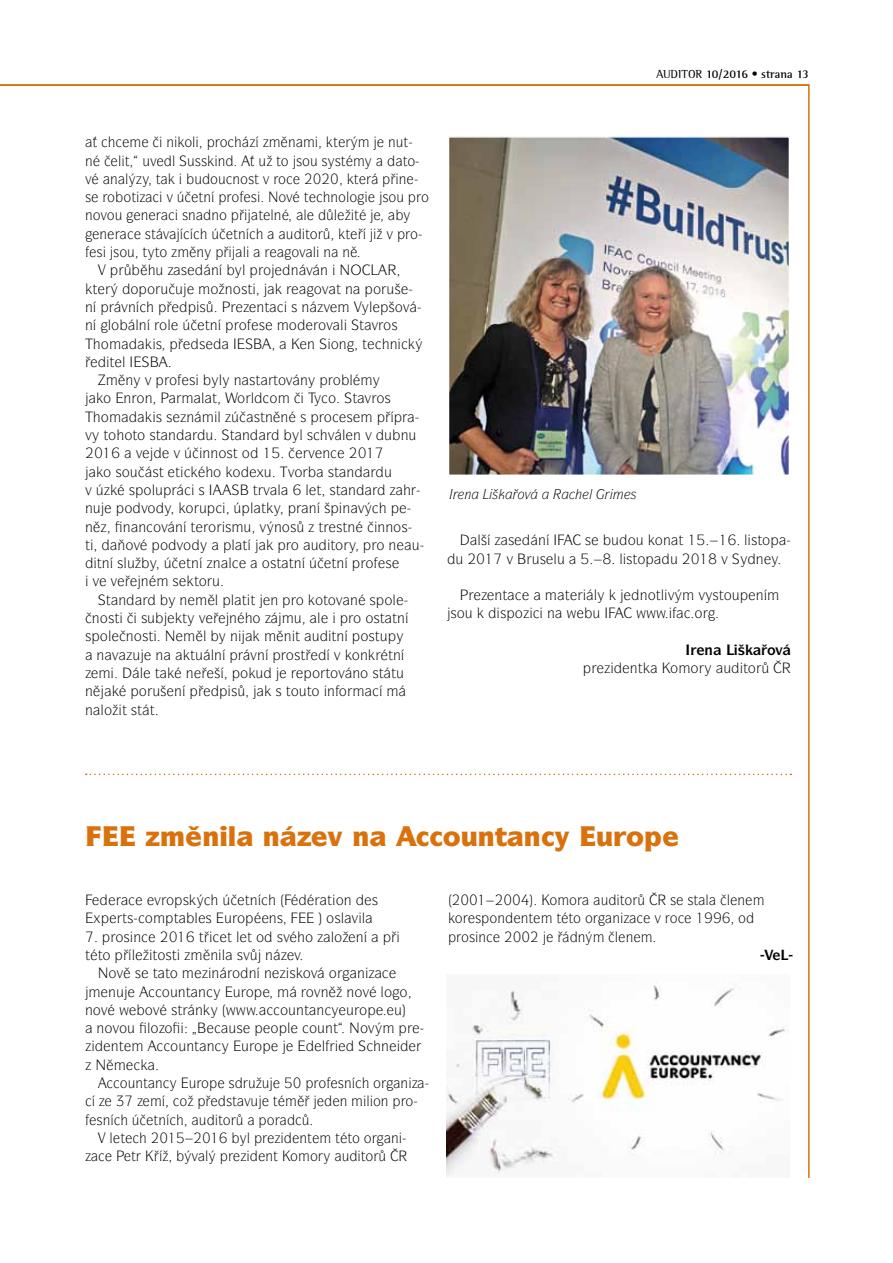
<style>
.page{position:relative;width:893px;height:1263px;background:#fff}
.page>*{position:absolute;margin:0;border:0;box-sizing:border-box;transform-origin:0 0}
.t1{font:900 27px "Itc Symbol CE";color:#d9710c}
.t2{font:14.25px "Itc Symbol CE";color:#000}
.t3{font:700 14.25px "Itc Symbol CE";color:#000}
.t4{font:italic 13.5px "Itc Symbol CE";color:#000}
.t5{font:700 12px "Rotis Semiserif";letter-spacing:-.005em;color:#000}
.s1{font-weight:400}
</style>
<div class="page">
<hr style="left:0;top:84px;width:809px;height:2px;background:#d9710c">
<hr style="left:808px;top:85px;width:2px;height:1093px;background:#d9710c">
<img style="left:451px;top:139px;width:336px;height:334px">
<div style="left:448px;top:136px;width:342px;height:340px;border:2px solid #fff"></div>
<img style="left:446px;top:982px;width:339px;height:196px">
<svg style="left:86px;top:774px;width:701px;height:1px"></svg>
<p class="t2" style="left:166px;top:134px;width:31px">■ □●</p>
<p class="t2" style="left:288px;top:134px;width:9px">■</p>
<p class="t2" style="left:388px;top:134px;width:22px">■◆▼</p>
<p class="t2" style="left:85px;top:152px;width:142px">■ ●▼ ◆❖ ● ◆▲▲ ■</p>
<p class="t2" style="left:259px;top:152px;width:89px">◆ ▼□ ▲□◆ ▲ ▲▼</p>
<p class="t2" style="left:85px;top:171px;width:45px">❖ ■ ●</p>
<p class="t2" style="left:156px;top:171px;width:132px">▼ ◆ □◆ ■□▲▼ ❖ □</p>
<p class="t2" style="left:399px;top:171px;width:9px">■</p>
<p class="t2" style="left:85px;top:189px;width:53px">▲ □ □▼</p>
<p class="t2" style="left:166px;top:189px;width:46px">❖ ▼■</p>
<p class="t2" style="left:278px;top:189px;width:32px">□❖ ▼</p>
<p class="t2" style="left:330px;top:189px;width:28px">■□●□</p>
<p class="t2" style="left:382px;top:189px;width:48px">▲□◆ □</p>
<p class="t2" style="left:85px;top:207px;width:39px">■□❖□◆</p>
<p class="t2" style="left:141px;top:207px;width:88px">■ ▲■ ■□</p>
<p class="t2" style="left:258px;top:207px;width:25px">▼ ●■</p>
<p class="t2" style="left:303px;top:207px;width:57px">● ● ▼</p>
<p class="t2" style="left:100px;top:226px;width:9px">■</p>
<p class="t2" style="left:145px;top:226px;width:26px">▲▼ ❖</p>
<p class="t2" style="left:286px;top:226px;width:33px">◆ ▼□</p>
<p class="t2" style="left:97px;top:244px;width:72px">▲ ▲□◆ ▼ ▼□</p>
<p class="t2" style="left:197px;top:244px;width:9px">■</p>
<p class="t2" style="left:243px;top:244px;width:5px">●</p>
<p class="t2" style="left:291px;top:244px;width:60px">□❖● ■ ■</p>
<p class="t2" style="left:211px;top:262px;width:62px">■ ● □</p>
<p class="t2" style="left:291px;top:262px;width:39px">■❖■</p>
<p class="t2" style="left:92px;top:281px;width:92px">▼ □□◆◆</p>
<p class="t2" style="left:210px;top:281px;width:43px">□ ■□▲▼</p>
<p class="t2" style="left:314px;top:281px;width:41px">□❖ ▼ ■</p>
<p class="t2" style="left:85px;top:299px;width:52px">■ ❖■</p>
<p class="t2" style="left:291px;top:299px;width:41px">▲■ ❖</p>
<p class="t2" style="left:369px;top:299px;width:42px">● □❖</p>
<p class="t2" style="left:85px;top:317px;width:87px">■ ●□ ●■ □●</p>
<p class="t2" style="left:289px;top:317px;width:110px">□ □❖● ▼❖□▲</p>
<p class="t2" style="left:307px;top:335px;width:61px">■ □■ ▼</p>
<p class="t2" style="left:390px;top:335px;width:9px">■</p>
<p class="t2" style="left:126px;top:372px;width:71px">■ ❖ □▲</p>
<p class="t2" style="left:219px;top:372px;width:91px">● ■ ▲▼ ▼□❖ ■</p>
<p class="t2" style="left:103px;top:390px;width:51px">□ ■ □■</p>
<p class="t2" style="left:237px;top:390px;width:42px">□● □</p>
<p class="t2" style="left:328px;top:390px;width:64px">□ ▼❖□▲</p>
<p class="t2" style="left:156px;top:409px;width:40px">▲ ▲ ■</p>
<p class="t2" style="left:218px;top:409px;width:137px">● ▲▼■■ ▲ □ ▲</p>
<p class="t2" style="left:85px;top:427px;width:93px">❖ ▼□ □▼□ ▲▼ ■</p>
<p class="t2" style="left:206px;top:427px;width:46px">◆ ▼ ■</p>
<p class="t2" style="left:299px;top:427px;width:119px">● ▲ ❖●■ ❖ ◆■◆</p>
<p class="t2" style="left:202px;top:445px;width:49px">■■□▲▼ □</p>
<p class="t2" style="left:103px;top:464px;width:79px">□ ▲□◆ ▲▼ ▼</p>
<p class="t2" style="left:264px;top:464px;width:40px">◆ ❖□</p>
<p class="t2" style="left:328px;top:464px;width:28px">▲▼ ■</p>
<p class="t2" style="left:129px;top:482px;width:36px">▲ □●◆</p>
<p class="t2" style="left:253px;top:482px;width:29px">▼❖●</p>
<p class="t2" style="left:305px;top:482px;width:52px">●▼ ▲▼■</p>
<p class="t2" style="left:124px;top:500px;width:33px">□ ❖□</p>
<p class="t2" style="left:309px;top:500px;width:57px">■ ■ ❖</p>
<p class="t2" style="left:85px;top:518px;width:213px">■ ■■□❖■ ▼ □▲ ◆ ❖■□▲</p>
<p class="t2" style="left:319px;top:518px;width:38px">▼ ▲▼■</p>
<p class="t2" style="left:377px;top:518px;width:32px">■■□▲</p>
<p class="t2" style="left:160px;top:537px;width:33px">□ ❖□</p>
<p class="t2" style="left:291px;top:537px;width:54px">□ ◆ ▼□</p>
<p class="t2" style="left:376px;top:537px;width:45px">□ ■ ◆</p>
<p class="t2" style="left:97px;top:555px;width:40px">▼■ ▲●◆</p>
<p class="t2" style="left:186px;top:555px;width:47px">▼■ ■ ●</p>
<p class="t2" style="left:262px;top:555px;width:41px">□▲▼ ▼■</p>
<p class="t2" style="left:141px;top:573px;width:81px">■ ▲ ▼□◆</p>
<p class="t2" style="left:180px;top:592px;width:218px">■ ● ● ▼▼ ■ □ □▼□❖ ■ ▲ □●</p>
<p class="t2" style="left:92px;top:610px;width:29px">■□▲▼</p>
<p class="t2" style="left:353px;top:610px;width:53px">□ □▲▼ ▼■</p>
<p class="t2" style="left:85px;top:628px;width:70px">▲ □● ■□▲▼</p>
<p class="t2" style="left:284px;top:628px;width:106px">■ ▼ ◆ ▼■ □▲▼◆</p>
<p class="t2" style="left:97px;top:647px;width:68px">■❖ ◆ ■</p>
<p class="t2" style="left:190px;top:647px;width:33px">▼◆ ●■</p>
<p class="t2" style="left:286px;top:647px;width:21px">□▲▼</p>
<p class="t2" style="left:334px;top:647px;width:36px">❖ □■</p>
<p class="t2" style="left:186px;top:665px;width:9px">■</p>
<p class="t2" style="left:312px;top:665px;width:94px">□ ▼□❖ ■□ ▲▼ ▼◆</p>
<p class="t2" style="left:85px;top:683px;width:9px">■</p>
<p class="t2" style="left:139px;top:683px;width:45px">□◆ ■</p>
<p class="t2" style="left:276px;top:683px;width:73px">▲ ▼□◆▼□ ■ □</p>
<p class="t2" style="left:85px;top:701px;width:71px">■●□ ▼ ▲▼▼</p>
<p class="t5" style="left:656px;top:66px;width:154px"><span class="s1">AUDITOR</span> 10/2016 • strana 13</p>
<p class="t4" style="left:464px;top:487px;width:9px">■</p>
<p class="t4" style="left:589px;top:487px;width:5px">●</p>
<p class="t2" style="left:538px;top:532px;width:9px">■</p>
<p class="t2" style="left:585px;top:532px;width:100px">▲ ◆ □◆ □■ ▼</p>
<p class="t2" style="left:744px;top:532px;width:28px">● ▲▼□</p>
<p class="t2" style="left:506px;top:550px;width:60px">❖ ◆▲ ●◆</p>
<p class="t2" style="left:619px;top:550px;width:28px">● ▲▼□</p>
<p class="t2" style="left:640px;top:587px;width:36px">■□▼● ❖</p>
<p class="t2" style="left:698px;top:587px;width:67px">❖ ▲▼□◆ ■</p>
<p class="t2" style="left:450px;top:605px;width:24px">▲□◆</p>
<p class="t2" style="left:547px;top:605px;width:9px">■</p>
<p class="t3" style="left:705px;top:642px;width:10px">■</p>
<p class="t2" style="left:723px;top:660px;width:34px">◆ ▼□</p>
<h1 class="t1" style="left:202px;top:821px;width:79px">■ ● ■</h1>
<h1 class="t1" style="left:443px;top:821px;width:100px">□◆■▼ ■</h1>
<p class="t2" style="left:154px;top:892px;width:36px">❖□▲</p>
<p class="t2" style="left:327px;top:892px;width:26px">▼□■</p>
<p class="t2" style="left:122px;top:910px;width:32px">▼▲ □</p>
<p class="t2" style="left:174px;top:910px;width:73px">▼ ●▲ ◆□</p>
<p class="t2" style="left:326px;top:910px;width:41px">□▲● ❖●</p>
<p class="t2" style="left:115px;top:928px;width:27px">□▲■</p>
<p class="t2" style="left:199px;top:928px;width:166px">▼ ▼ ●▼ □ ▲❖ □ ●□ ■</p>
<p class="t2" style="left:85px;top:947px;width:27px">▼ ▼□</p>
<p class="t2" style="left:132px;top:947px;width:47px">● ▼□▲▼</p>
<p class="t2" style="left:210px;top:947px;width:64px">■● ▲❖ ■</p>
<p class="t2" style="left:109px;top:965px;width:71px">□❖ ▲ ▼ ▼□</p>
<p class="t2" style="left:211px;top:965px;width:127px">■ □■ ■ ▲□❖ □</p>
<p class="t2" style="left:357px;top:965px;width:9px">■</p>
<p class="t2" style="left:162px;top:983px;width:46px">□◆■▼ ■</p>
<p class="t2" style="left:306px;top:983px;width:24px">□❖■</p>
<p class="t2" style="left:347px;top:983px;width:63px">■□❖ ●□ □</p>
<p class="t2" style="left:85px;top:1002px;width:24px">■□❖</p>
<p class="t2" style="left:145px;top:1002px;width:60px">□❖ ▲▼ ■</p>
<p class="t2" style="left:280px;top:1002px;width:46px">□◆■▼ ■</p>
<p class="t2" style="left:97px;top:1020px;width:77px">■□❖□◆ ●□ □</p>
<p class="t2" style="left:309px;top:1020px;width:31px">□◆■▼</p>
<p class="t2" style="left:170px;top:1038px;width:46px">□◆■▼ ■</p>
<p class="t2" style="left:322px;top:1038px;width:5px">●</p>
<p class="t2" style="left:381px;top:1038px;width:9px">■</p>
<p class="t2" style="left:120px;top:1075px;width:45px">□◆■▼ ■</p>
<p class="t2" style="left:229px;top:1075px;width:42px">▲ ◆◆</p>
<p class="t2" style="left:318px;top:1075px;width:35px">□ ▲■</p>
<p class="t2" style="left:226px;top:1093px;width:53px">▲▼ ❖◆ ▼</p>
<p class="t2" style="left:340px;top:1093px;width:75px">■ ●□■ □</p>
<p class="t2" style="left:199px;top:1111px;width:33px">◆ ▼□</p>
<p class="t2" style="left:247px;top:1130px;width:5px">●</p>
<p class="t2" style="left:335px;top:1130px;width:38px">▼ ▼□ □</p>
<p class="t2" style="left:391px;top:1130px;width:9px">■</p>
<p class="t2" style="left:265px;top:1148px;width:54px">■▼ □ □</p>
<p class="t2" style="left:342px;top:1148px;width:33px">◆ ▼□</p>
<p class="t2" style="left:521px;top:892px;width:58px">✔ □ □</p>
<p class="t2" style="left:601px;top:892px;width:33px">◆ ▼□</p>
<p class="t2" style="left:670px;top:892px;width:40px">▲ ▲▼ ●</p>
<p class="t2" style="left:455px;top:910px;width:80px">□ ▲□■ ■▼</p>
<p class="t2" style="left:556px;top:910px;width:38px">▼ ▼□ □</p>
<p class="t2" style="left:612px;top:910px;width:9px">■</p>
<p class="t2" style="left:461px;top:928px;width:27px">□▲■</p>
<p class="t2" style="left:578px;top:928px;width:57px">■ ● ■</p>
</div>
